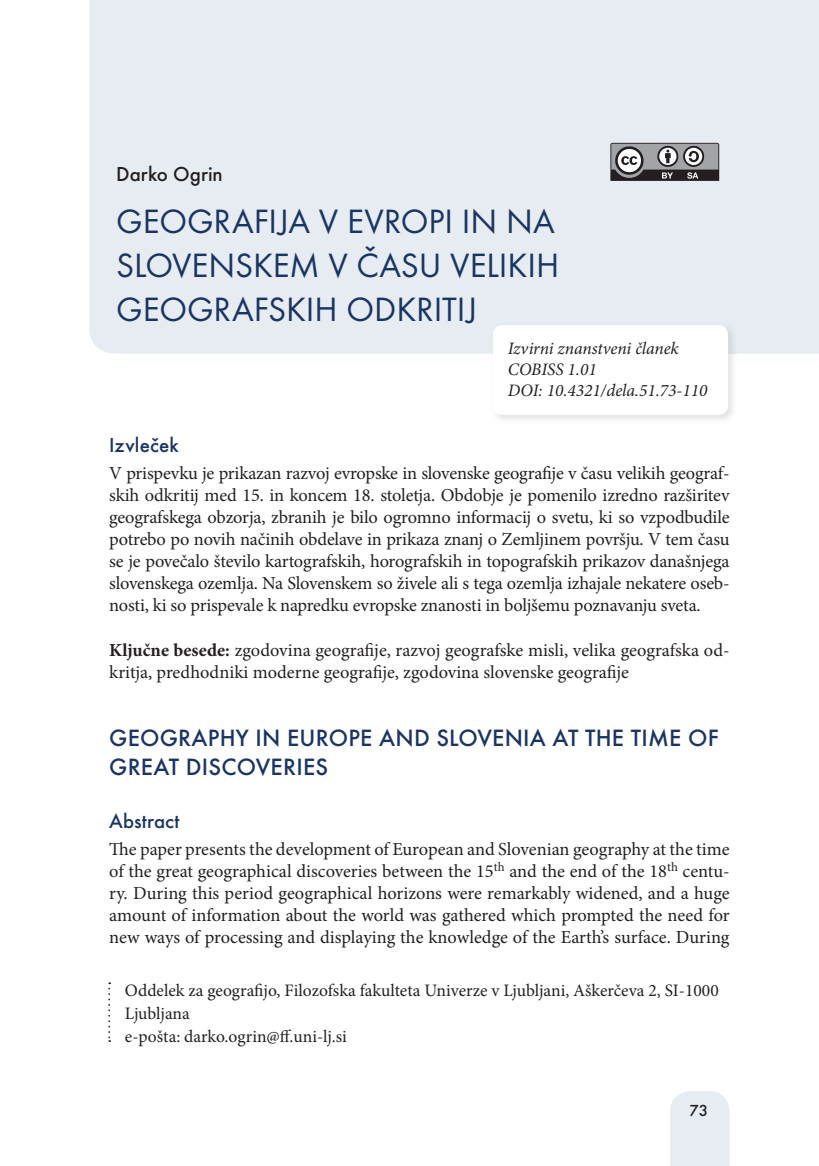
<style>
.page{position:relative;width:819px;height:1166px;background:#fff}
.page>*{position:absolute;margin:0;border:0;box-sizing:border-box;transform-origin:0 0}
.t1{font:35px/43.8px "Futura TEE";color:#1a3564}
.t2{font:500 24.5px/28.9px "Futura TEE";letter-spacing:.01em;color:#1a3564}
.t3{font:500 21px "Futura TEE";letter-spacing:.005em;color:#1a3564}
.t4{font:500 21px "Futura TEE";color:#231f20}
.t5{font:18.38px/22.1px "Minion Pro";letter-spacing:-.005em;color:#231f20;text-align:justify}
.t6{font:17.5px/22.8px "Minion Pro";color:#231f20}
.t7{font:italic 17.5px/21px "Minion Pro";color:#231f20}
.t8{font:500 16.62px "Futura TEE";color:#231f20}
.s1{font-weight:700}
</style>
<div class="page">
<div style="left:670px;top:1091px;width:59px;height:75px;background:#e6ecf1"></div>
<div style="left:89px;top:0;width:729px;height:353px;background:#e6ecf1"></div>
<img style="left:491px;top:323px;width:246px;height:97px">
<div style="left:493px;top:325px;width:235px;height:90px;background:#fff;border-radius:10px"></div>
<svg style="left:610px;top:143px;width:109px;height:38px;background:#7e7d7f"></svg>
<svg style="left:108px;top:982px;width:2px;height:60px"></svg>
<p class="t4" style="left:116px;top:162px;width:108px">Darko Ogrin</p>
<h1 class="t1" style="left:116px;top:199px;width:444px">GEOGRAFIJA V EVROPI IN NA<br>SLOVENSKEM V ČASU VELIKIH<br>GEOGRAFSKIH ODKRITIJ</h1>
<p class="t7" style="left:507px;top:338px;width:201px">Izvirni znanstveni članek<br>COBISS 1.01<br>DOI: 10.4321/dela.51.73-110</p>
<p class="t3" style="left:109px;top:433px;width:71px">Izvleček</p>
<p class="t5" style="left:109px;top:462px;width:622px">V prispevku je prikazan razvoj evropske in slovenske geografije v času velikih geograf&shy;skih odkritij med 15. in koncem 18. stoletja. Obdobje je pomenilo izredno razširitev geografskega obzorja, zbranih je bilo ogromno informacij o svetu, ki so vzpodbudile potrebo po novih načinih obdelave in prikaza znanj o Zemljinem površju. V tem času se je povečalo število kartografskih, horografskih in topografskih prikazov današnjega slovenskega ozemlja. Na Slovenskem so živele ali s tega ozemlja izhajale nekatere oseb&shy;nosti, ki so prispevale k napredku evropske znanosti in boljšemu poznavanju sveta.</p>
<p class="t5" style="left:109px;top:639px;width:622px"><span class="s1">Ključne besede:</span> zgodovina geografije, razvoj geografske misli, velika geografska od&shy;kritja, predhodniki moderne geografije, zgodovina slovenske geografije</p>
<h2 class="t2" style="left:109px;top:723px;width:611px">GEOGRAPHY IN EUROPE AND SLOVENIA AT THE TIME OF<br>GREAT DISCOVERIES</h2>
<p class="t3" style="left:109px;top:809px;width:72px">Abstract</p>
<p class="t5" style="left:109px;top:838px;width:622px">The paper presents the development of European and Slovenian geography at the time of the great geographical discoveries between the 15<sup>th</sup> and the end of the 18<sup>th</sup> centu&shy;ry. During this period geographical horizons were remarkably widened, and a huge amount of information about the world was gathered which prompted the need for new ways of processing and displaying the knowledge of the Earth’s surface. During</p>
<p class="t6" style="left:125px;top:979px;width:595px">Oddelek za geografijo, Filozofska fakulteta Univerze v Ljubljani, Aškerčeva 2, SI-1000<br>Ljubljana<br>e-pošta: darko.ogrin@ff.uni-lj.si</p>
<p class="t8" style="left:689px;top:1100px;width:20px">73</p>
</div>
